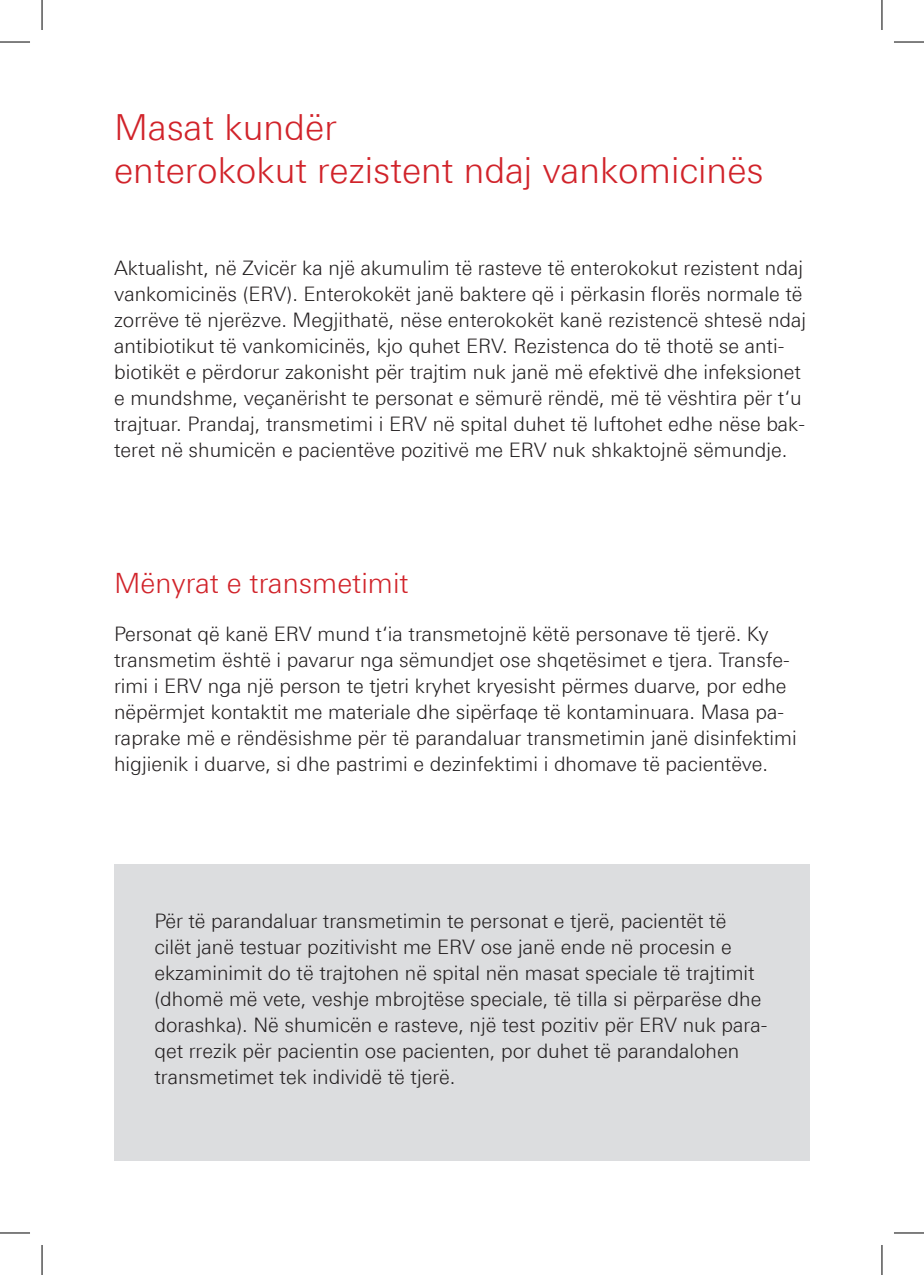
<style>
.page{position:relative;width:924px;height:1275px;background:#fff}
.page>*{position:absolute;margin:0;border:0;box-sizing:border-box;transform-origin:0 0}
.t1{font:300 36px "Linotype Univers 330";color:#d1232a}
.t2{font:300 28px "Linotype Univers 330";color:#d1232a}
.t3{font:300 20px/26px "Linotype Univers 330";color:#231f20}
</style>
<div class="page">
<div style="left:114px;top:864px;width:695px;height:297px;background:#dcdddf"></div>
<hr style="left:0;top:42px;width:30px;height:1px;background:#000">
<hr style="left:893px;top:42px;width:30px;height:1px;background:#000">
<hr style="left:0;top:1232px;width:30px;height:1px;background:#000">
<hr style="left:893px;top:1232px;width:30px;height:1px;background:#000">
<hr style="left:42px;top:0;width:1px;height:30px;background:#000">
<hr style="left:42px;top:1245px;width:1px;height:30px;background:#000">
<hr style="left:881px;top:0;width:1px;height:30px;background:#000">
<hr style="left:881px;top:1245px;width:1px;height:30px;background:#000">
<p class="t1" style="left:114px;top:106px;width:224px">Masat kundër</p>
<p class="t1" style="left:114px;top:149px;width:651px">enterokokut rezistent ndaj vankomicinës</p>
<p class="t3" style="left:114px;top:255px;width:693px">Aktualisht, në Zvicër ka një akumulim të rasteve të enterokokut rezistent ndaj vankomicinës (ERV). Enterokokët janë baktere që i përkasin florës normale të zorrëve të njerëzve. Megjithatë, nëse enterokokët kanë rezistencë shtesë ndaj antibiotikut të vankomicinës, kjo quhet ERV. Rezistenca do të thotë se anti&shy;biotikët e përdorur zakonisht për trajtim nuk janë më efektivë dhe infeksionet e mundshme, veçanërisht te personat e sëmurë rëndë, më të vështira për t‘u trajtuar. Prandaj, transmetimi i ERV në spital duhet të luftohet edhe nëse bak&shy;teret në shumicën e pacientëve pozitivë me ERV nuk shkaktojnë sëmundje.</p>
<p class="t2" style="left:114px;top:566px;width:296px">Mënyrat e transmetimit</p>
<p class="t3" style="left:114px;top:620px;width:684px">Personat që kanë ERV mund t‘ia transmetojnë këtë personave të tjerë. Ky transmetim është i pavarur nga sëmundjet ose shqetësimet e tjera. Transfe&shy;rimi i ERV nga një person te tjetri kryhet kryesisht përmes duarve, por edhe nëpërmjet kontaktit me materiale dhe sipërfaqe të kontaminuara. Masa pa&shy;raprake më e rëndësishme për të parandaluar transmetimin janë disinfektimi higjienik i duarve, si dhe pastrimi e dezinfektimi i dhomave të pacientëve.</p>
<p class="t3" style="left:154px;top:908px;width:614px">Për të parandaluar transmetimin te personat e tjerë, pacientët të cilët janë testuar pozitivisht me ERV ose janë ende në procesin e ekzaminimit do të trajtohen në spital nën masat speciale të trajtimit (dhomë më vete, veshje mbrojtëse speciale, të tilla si përparëse dhe dorashka). Në shumicën e rasteve, një test pozitiv për ERV nuk para&shy;qet rrezik për pacientin ose pacienten, por duhet të parandalohen transmetimet tek individë të tjerë.</p>
</div>
